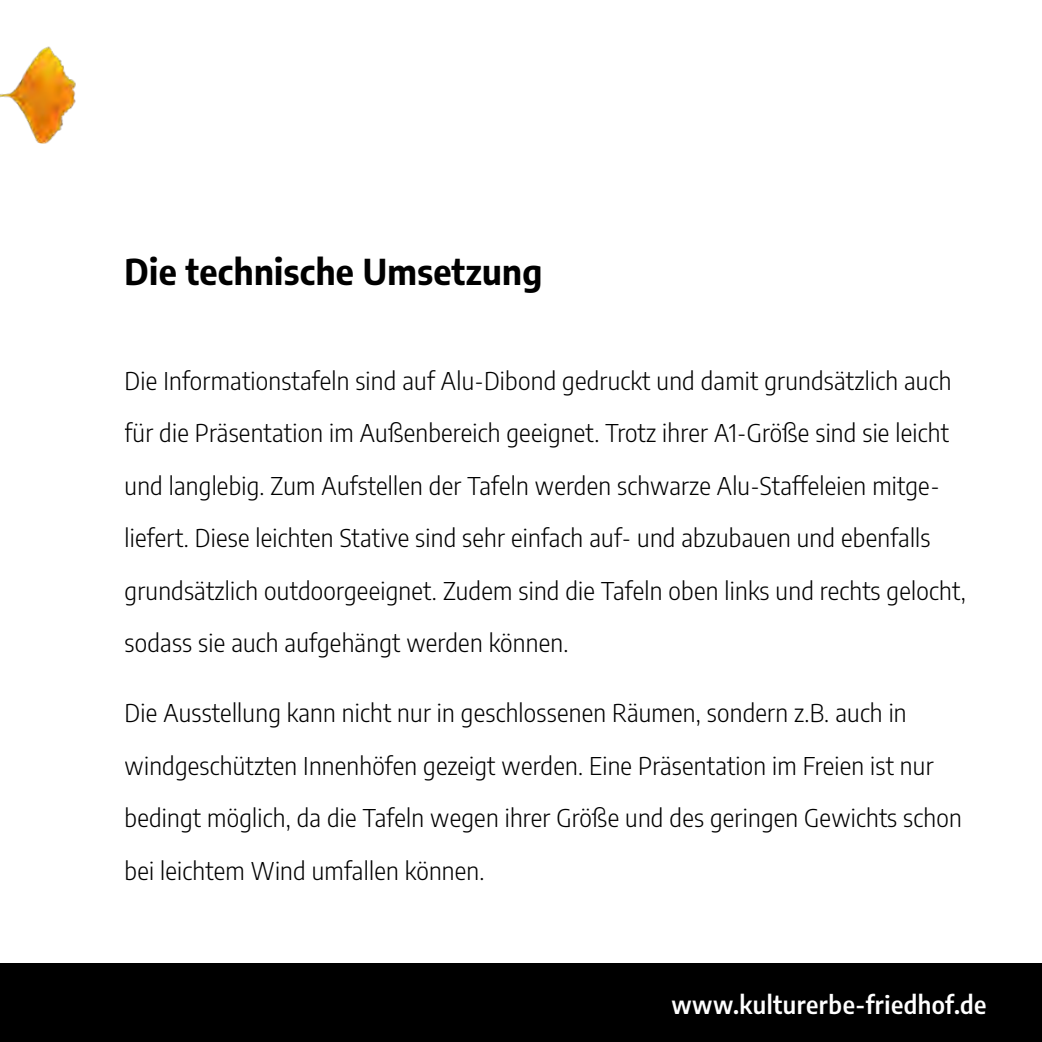
<style>
.page{position:relative;width:1042px;height:1042px;background:#fff}
.page>*{position:absolute;margin:0;border:0;box-sizing:border-box;transform-origin:0 0}
.t1{font:700 semi-condensed 35px "Encode Sans";letter-spacing:.01em;color:#000}
.t2{font:300 semi-condensed 24.5px/52.5px "Encode Sans";letter-spacing:.01em;color:#000}
.t3{font:600 semi-condensed 24.5px "Encode Sans";letter-spacing:.02em;color:#fff}
</style>
<div class="page">
<div style="left:0;top:964px;width:1042px;height:78px;background:#000"></div>
<img style="left:0;top:46px;width:76px;height:98px">
<h1 class="t1" style="left:125px;top:245px;width:419px">Die technische Umsetzung</h1>
<p class="t2" style="left:125px;top:353px;width:843px">Die Informationstafeln sind auf Alu-Dibond gedruckt und damit grundsätzlich auch für die Präsentation im Außenbereich geeignet. Trotz ihrer A1-Größe sind sie leicht und langlebig. Zum Aufstellen der Tafeln werden schwarze Alu-Staffeleien mitge&shy;liefert. Diese leichten Stative sind sehr einfach auf- und abzubauen und ebenfalls grundsätzlich outdoorgeeignet. Zudem sind die Tafeln oben links und rechts gelocht, sodass sie auch aufgehängt werden können.</p>
<p class="t2" style="left:125px;top:686px;width:838px">Die Ausstellung kann nicht nur in geschlossenen Räumen, sondern z.B. auch in windgeschützten Innenhöfen gezeigt werden. Eine Präsentation im Freien ist nur bedingt möglich, da die Tafeln wegen ihrer Größe und des geringen Gewichts schon bei leichtem Wind umfallen können.</p>
<p class="t3" style="left:671px;top:987px;width:316px">www.kulturerbe-friedhof.de</p>
</div>
